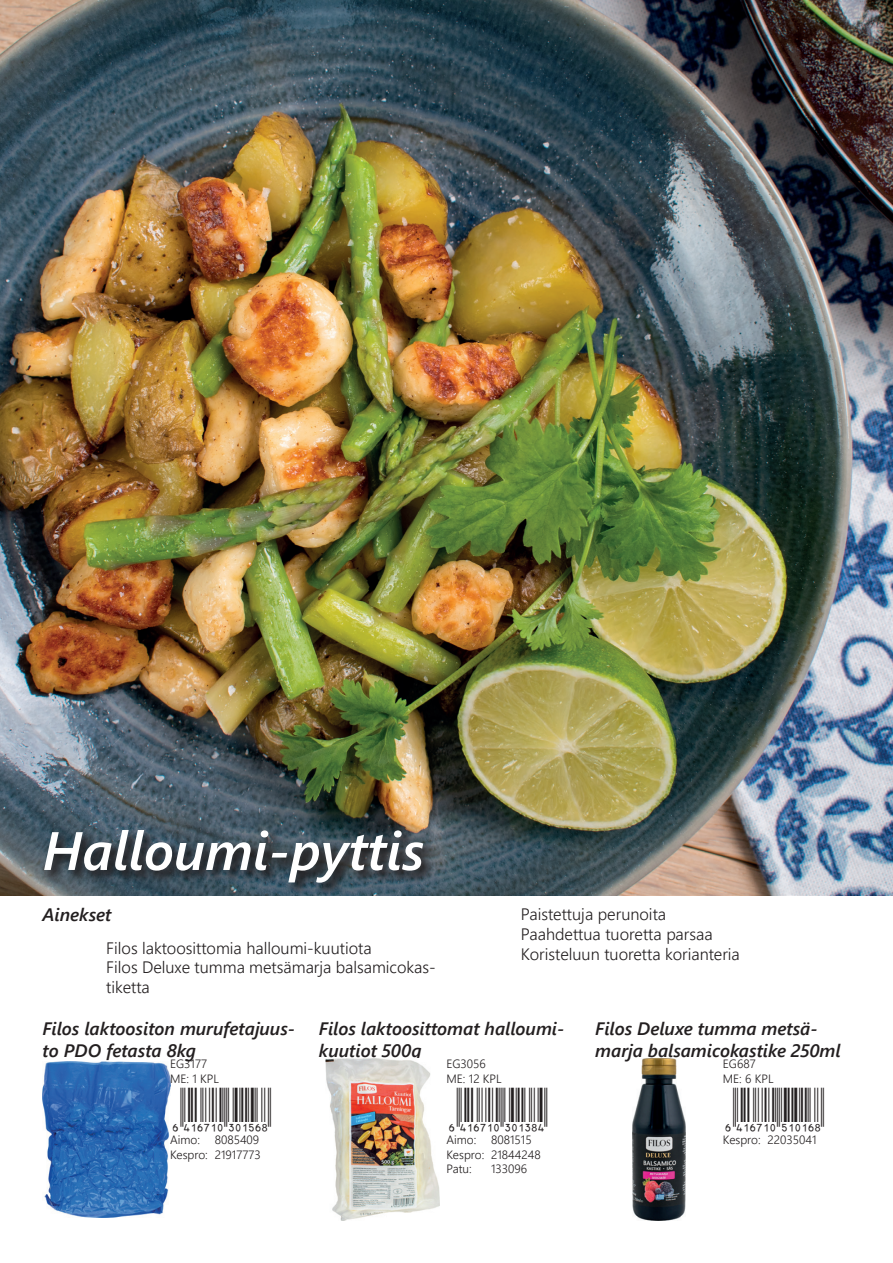
<style>
.page{position:relative;width:893px;height:1263px;background:#fff}
.page>*{position:absolute;margin:0;border:0;box-sizing:border-box;transform-origin:0 0}
.t1{font:italic 600 54px "Segoe UI";color:#fff}
.t2{font:italic 600 18px/21.6px "Segoe UI";color:#231f20}
.t3{font:300 16.5px/19.8px "Segoe UI";color:#231f20}
.t4{font:300 12px/15px "Segoe UI";color:#231f20}
</style>
<div class="page">
<img style="left:1px;top:0;width:892px;height:896px">
<div style="left:43px;top:828px;width:394px;height:69px;background:#231f20;opacity:.75"></div>
<img style="left:0;top:0;width:1px;height:896px">
<img style="left:43px;top:1062px;width:127px;height:155px">
<img style="left:325px;top:1059px;width:115px;height:161px">
<img style="left:633px;top:1059px;width:52px;height:161px">
<h1 class="t1" style="left:43px;top:800px;width:383px">Halloumi-pyttis</h1>
<p class="t2" style="left:43px;top:901px;width:70px">Ainekset</p>
<p class="t3" style="left:106px;top:936px;width:331px">Filos laktoosittomia halloumi-kuutiota<br>Filos Deluxe tumma metsämarja balsamicokas&shy;tiketta</p>
<p class="t3" style="left:521px;top:902px;width:220px">Paistettuja perunoita<br>Paahdettua tuoretta parsaa<br>Koristeluun tuoretta korianteria</p>
<p class="t2" style="left:43px;top:1015px;width:254px">Filos laktoositon murufetajuus&shy;to PDO fetasta 8kg</p>
<p class="t4" style="left:170px;top:1055px;width:50px">EG3177<br>ME: 1 KPL</p>
<p class="t4" style="left:170px;top:1131px;width:92px;line-height:14.4px">Aimo: 8085409<br>Kespro: 21917773</p>
<p class="t2" style="left:319px;top:1015px;width:247px">Filos laktoosittomat halloumi&shy;kuutiot 500g</p>
<p class="t4" style="left:446px;top:1055px;width:57px">EG3056<br>ME: 12 KPL</p>
<p class="t4" style="left:446px;top:1131px;width:96px;line-height:14.4px">Aimo: 8081515<br>Kespro: 21844248<br>Patu:</p>
<p class="t4" style="left:491px;top:1160px;width:38px">133096</p>
<p class="t2" style="left:595px;top:1015px;width:247px">Filos Deluxe tumma metsä&shy;marja balsamicokastike 250ml</p>
<p class="t4" style="left:723px;top:1055px;width:52px">EG687<br>ME: 6 KPL</p>
<p class="t4" style="left:723px;top:1131px;width:95px">Kespro: 22035041</p>
</div>
